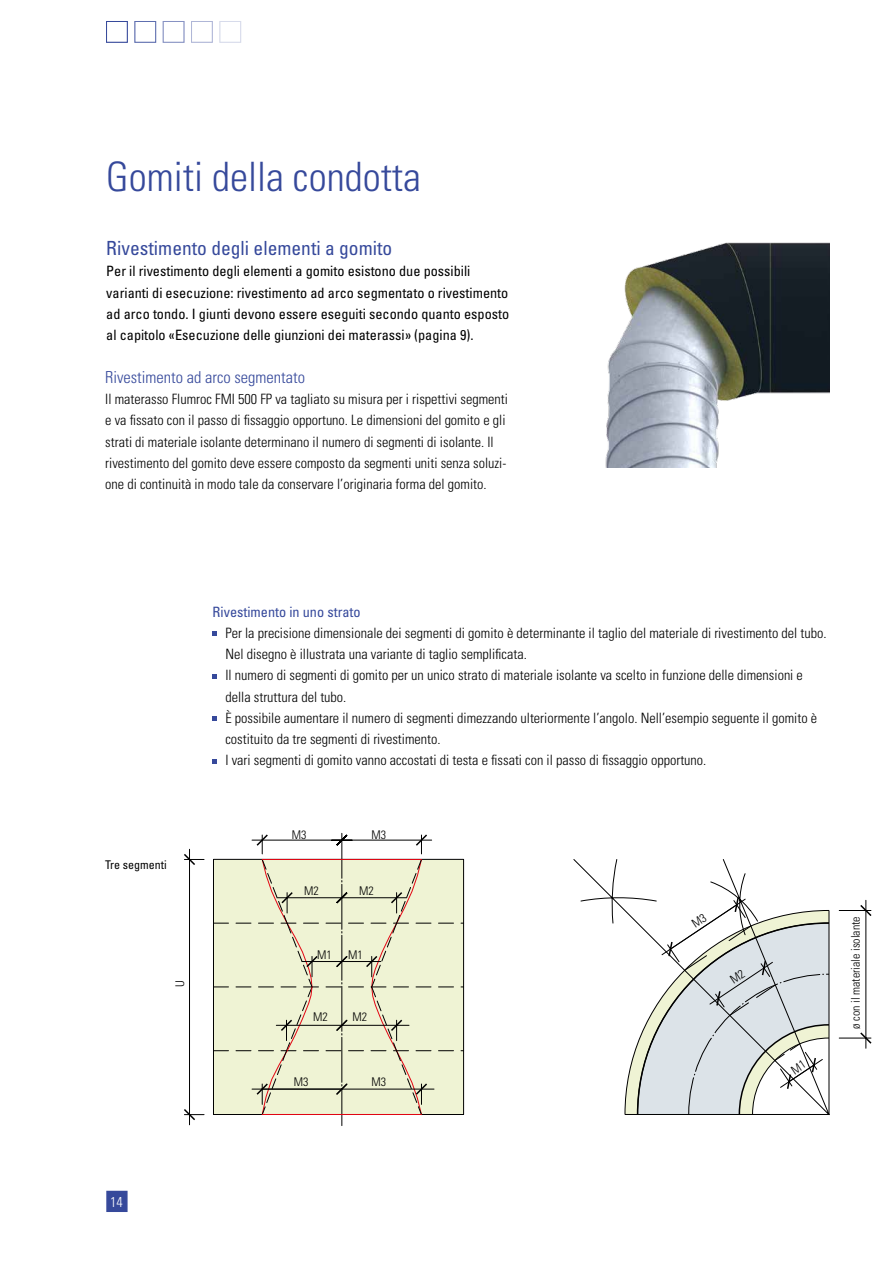
<style>
.page{position:relative;width:893px;height:1263px;background:#fff}
.page>*{position:absolute;margin:0;border:0;box-sizing:border-box;transform-origin:0 0}
.t1{font:300 condensed 40.5px "Univers";color:#36499b}
.t2{font:condensed 19.5px "Univers";color:#36499b}
.t3{font:300 condensed 16.5px "Univers";color:#36499b}
.t4{font:300 condensed 14.25px/21.3px "Univers";color:#000}
.t5{font:condensed 14.25px/21.3px "Univers";color:#000}
.t6{font:condensed 14.25px "Univers";color:#36499b}
.t7{font:300 condensed 14.25px "Univers";color:#fff}
.t8{font:300 condensed 12px "Univers";color:#000}
.t9{font:condensed 12px "Univers";color:#000}
</style>
<div class="page">
<div style="left:220px;top:21px;width:21px;height:22px;border:1px solid #d7dbeb"></div>
<div style="left:191px;top:21px;width:22px;height:22px;border:1px solid #afb6d7"></div>
<div style="left:163px;top:21px;width:21px;height:22px;border:1px solid #8792c3"></div>
<div style="left:135px;top:21px;width:21px;height:22px;border:1px solid #5e6eaf"></div>
<div style="left:106px;top:21px;width:22px;height:22px;border:1px solid #36499b"></div>
<svg style="left:184px;top:848px;width:21px;height:277px"></svg>
<svg style="left:213px;top:833px;width:252px;height:293px;background:#e8ead0"></svg>
<hr style="left:262px;top:859px;width:159px;height:1px;background:#e30613">
<hr style="left:262px;top:1114px;width:159px;height:1px;background:#e30613">
<hr style="left:272px;top:1217px;width:140px;height:1px;background:#e30613">
<hr style="left:262px;top:1262px;width:159px;height:1px;background:#e30613">
<svg style="left:859px;top:903px;width:12px;height:142px"></svg>
<hr style="left:839px;top:1038px;width:32px;height:1px;background:#000">
<hr style="left:839px;top:910px;width:32px;height:1px;background:#000">
<hr style="left:866px;top:900px;width:1px;height:148px;background:#000">
<svg style="left:573px;top:859px;width:178px;height:65px"></svg>
<svg style="left:213px;top:631px;width:4px;height:5px"></svg>
<svg style="left:213px;top:674px;width:4px;height:5px"></svg>
<svg style="left:213px;top:716px;width:4px;height:5px"></svg>
<svg style="left:213px;top:759px;width:4px;height:5px"></svg>
<img style="left:605px;top:242px;width:224px;height:226px">
<div style="left:106px;top:1191px;width:22px;height:21px;background:#36499b;border:2px solid #36499b"></div>
<svg style="left:624px;top:910px;width:206px;height:205px"></svg>
<h1 class="t1" style="left:106px;top:152px;width:316px">Gomiti della condotta</h1>
<h2 class="t2" style="left:106px;top:236px;width:287px">Rivestimento degli elementi a gomito</h2>
<p class="t5" style="left:106px;top:260px;width:404px">Per il rivestimento degli elementi a gomito esistono due possibili varianti di esecuzione: rivestimento ad arco segmentato o rivestimento ad arco tondo. I giunti devono essere eseguiti secondo quanto esposto al capitolo «Esecuzione delle giunzioni dei materassi» (pagina 9).</p>
<p class="t3" style="left:105px;top:367px;width:201px">Rivestimento ad arco segmentato</p>
<p class="t4" style="left:105px;top:388px;width:404px">Il materasso Flumroc FMI 500 FP va tagliato su misura per i rispettivi segmenti e va fissato con il passo di fissaggio opportuno. Le dimensioni del gomito e gli strati di materiale isolante determinano il numero di segmenti di isolante. Il rivestimento del gomito deve essere composto da segmenti uniti senza soluzi&shy;one di continuità in modo tale da conservare l’originaria forma del gomito.</p>
<p class="t9" style="left:105px;top:857px;width:63px">Tre segmenti</p>
<p class="t8" style="left:173px;top:987px;width:8px;rotate:-90deg">U</p>
<p class="t6" style="left:213px;top:602px;width:150px">Rivestimento in uno strato</p>
<p class="t4" style="left:225px;top:622px;width:603px">Per la precisione dimensionale dei segmenti di gomito è determinante il taglio del materiale di rivestimento del tubo.<br>Nel disegno è illustrata una variante di taglio semplificata.<br>Il numero di segmenti di gomito per un unico strato di materiale isolante va scelto in funzione delle dimensioni e della struttura del tubo.<br>È possibile aumentare il numero di segmenti dimezzando ulteriormente l’angolo. Nell’esempio seguente il gomito è costituito da tre segmenti di rivestimento.<br>I vari segmenti di gomito vanno accostati di testa e fissati con il passo di fissaggio opportuno.</p>
<p class="t8" style="left:383px;top:827px;width:16px">M3</p>
<p class="t8" style="left:292px;top:827px;width:16px">M3</p>
<p class="t8" style="left:371px;top:827px;width:16px">M3</p>
<p class="t8" style="left:304px;top:883px;width:16px">M2</p>
<p class="t8" style="left:359px;top:883px;width:16px">M2</p>
<p class="t8" style="left:317px;top:947px;width:16px">M1</p>
<p class="t8" style="left:348px;top:947px;width:16px">M1</p>
<p class="t8" style="left:313px;top:1010px;width:16px">M2</p>
<p class="t8" style="left:352px;top:1010px;width:16px">M2</p>
<p class="t8" style="left:294px;top:1074px;width:16px">M3</p>
<p class="t8" style="left:371px;top:1074px;width:30px">M3M3</p>
<p class="t8" style="left:848px;top:1029px;width:114px;rotate:-90deg">ø con il materiale isolante</p>
<p class="t7" style="left:110px;top:1193px;width:14px">14</p>
</div>
